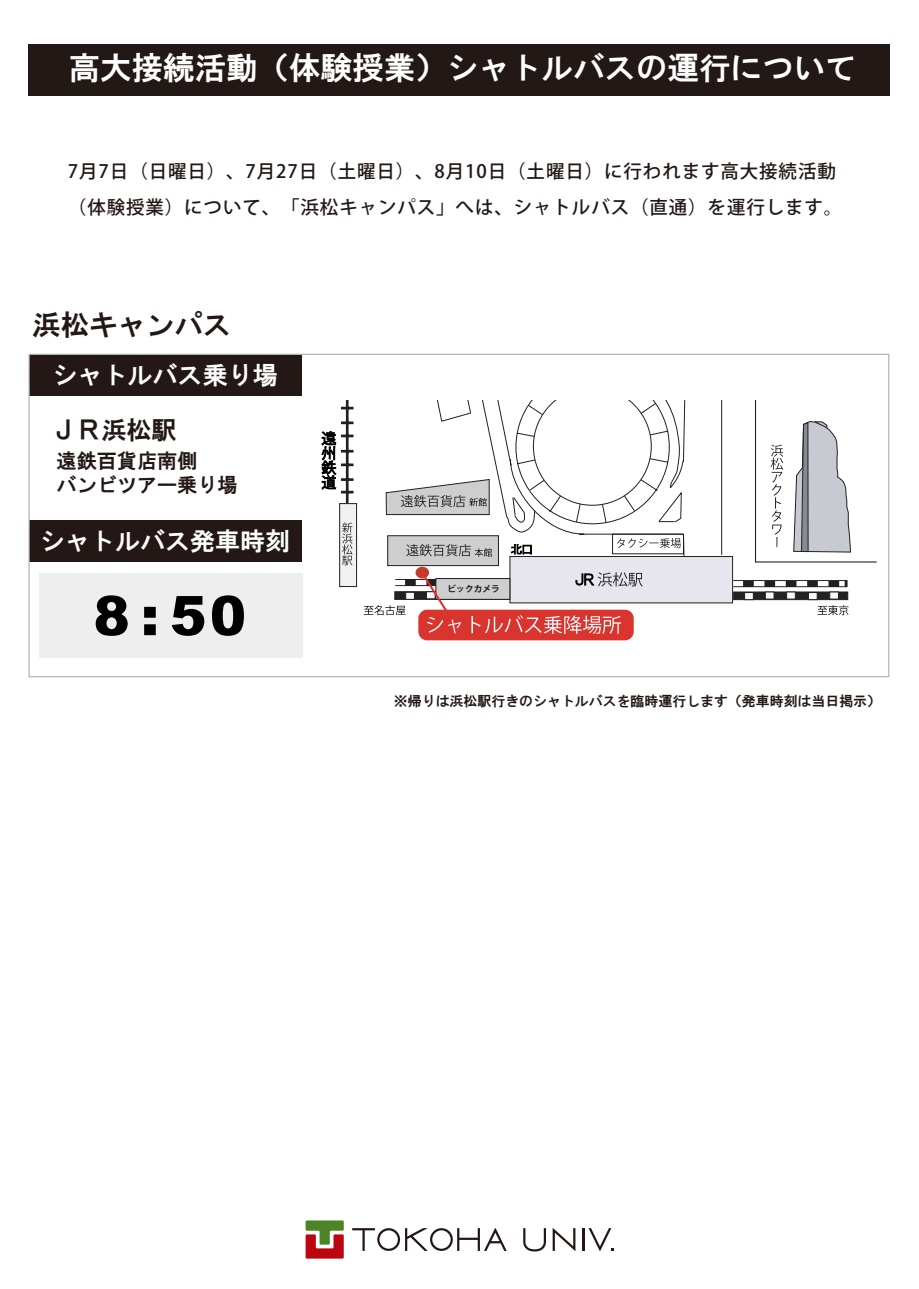
<style>
.page{position:relative;width:919px;height:1289px;background:#fff}
.page>*{position:absolute;margin:0;border:0;box-sizing:border-box;transform-origin:0 0}
.t1{font:900 54.6px "Arial";color:#000}
.t2{font:31.5px "HGS Gothic E";color:#fff}
.t3{font:28.35px "HGS Gothic E";color:#231815}
.t4{font:25.05px "HGS Gothic E";color:#fff}
.t5{font:25.05px "HGS Gothic E";color:#231815}
.t6{font:20.1px/24.2px "HGS Gothic E";color:#231815}
.t7{font:500 18.45px/35.4px "Koz Go Pro";letter-spacing:.05em;color:#231815}
.t8{font:13.95px "HGS Gothic E";color:#231815}
.t9{font:700 8.7px "Koz Go Pr 6 N";color:#231815}
.s1{font-family:"Koz Go Pr 6 N"}
</style>
<div class="page">
<div style="left:39px;top:573px;width:264px;height:85px;background:#eee"></div>
<div style="left:29px;top:44px;width:861px;height:52px;background:#221815"></div>
<svg style="left:305px;top:1220px;width:39px;height:38px"></svg>
<hr style="left:582px;top:1228px;width:2px;height:22px;background:#231815">
<svg style="left:523px;top:1228px;width:23px;height:23px"></svg>
<svg style="left:552px;top:1228px;width:23px;height:22px"></svg>
<svg style="left:352px;top:1228px;width:154px;height:22px"></svg>
<svg style="left:588px;top:1228px;width:25px;height:22px"></svg>
<div style="left:29px;top:520px;width:272px;height:41px;background:#231815"></div>
<div style="left:29px;top:354px;width:272px;height:42px;background:#231815"></div>
<div style="left:418px;top:609px;width:215px;height:31px;background:#d9352e;border-radius:9px"></div>
<svg style="left:733px;top:580px;width:114px;height:7px"></svg>
<svg style="left:733px;top:581px;width:111px;height:5px"></svg>
<div style="left:733px;top:591px;width:115px;height:9px;background:#222223;border:1px solid #221f20"></div>
<div style="left:744px;top:592px;width:9px;height:8px;background:#f7f9f9;border:1px solid #221f20"></div>
<div style="left:764px;top:591px;width:10px;height:8px;background:#f7f9f9;border:1px solid #221f20"></div>
<div style="left:786px;top:591px;width:9px;height:8px;background:#f7f9f9;border:1px solid #221f20"></div>
<div style="left:808px;top:592px;width:9px;height:8px;background:#f7f9f9;border:1px solid #221f20"></div>
<div style="left:829px;top:591px;width:9px;height:8px;background:#f7f9f9;border:1px solid #221f20"></div>
<div style="left:509px;top:556px;width:224px;height:47px;background:#e7e6ee"></div>
<div style="left:387px;top:535px;width:112px;height:31px;background:#cececf;border:1px solid #221f20"></div>
<div style="left:339px;top:503px;width:18px;height:84px;background:#f2f1ef;border:1px solid #221f20"></div>
<svg style="left:342px;top:522px;width:10px;height:43px"></svg>
<hr style="left:346px;top:400px;width:2px;height:103px;background:#221f20">
<svg style="left:341px;top:421px;width:12px;height:3px"></svg>
<svg style="left:341px;top:407px;width:12px;height:2px"></svg>
<svg style="left:720px;top:400px;width:156px;height:162px"></svg>
<svg style="left:415px;top:566px;width:14px;height:12px"></svg>
<svg style="left:321px;top:431px;width:32px;height:62px"></svg>
<svg style="left:385px;top:400px;width:301px;height:157px"></svg>
<svg style="left:817px;top:605px;width:31px;height:10px"></svg>
<svg style="left:364px;top:572px;width:278px;height:62px"></svg>
<h2 class="t2" style="left:69px;top:52px;width:789px">高大接続活動（体験授業）シャトルバスの運行について</h2>
<p class="t7" style="left:68px;top:155px;width:775px"><span class="s1">7</span>月<span class="s1">7</span>日（日曜日）、7月27日（土曜日）、8月10日（土曜日）<span class="s1">に</span>行われます高大接続活動（体験授業）について、「浜松キャンパス」へは、シャトルバス（直通）を運行します。</p>
<h3 class="t3" style="left:32px;top:311px;width:200px">浜松キャンパス</h3>
<h3 class="t4" style="left:52px;top:363px;width:227px">シャトルバス乗り場</h3>
<h3 class="t5" style="left:51px;top:417px;width:127px">ＪＲ浜松駅</h3>
<p class="t6" style="left:57px;top:448px;width:182px">遠鉄百貨店南側<br>バンビツアー乗り場</p>
<h3 class="t4" style="left:40px;top:528px;width:252px">シャトルバス発車時刻</h3>
<h1 class="t1" style="left:93px;top:576px;width:154px">8:50</h1>
<p class="t9" style="left:447px;top:584px;width:54px">ビックカメラ</p>
<p class="t8" style="left:394px;top:693px;width:488px">※帰りは浜松駅行きのシャトルバスを臨時運行します（発車時刻は当日掲示）</p>
</div>
